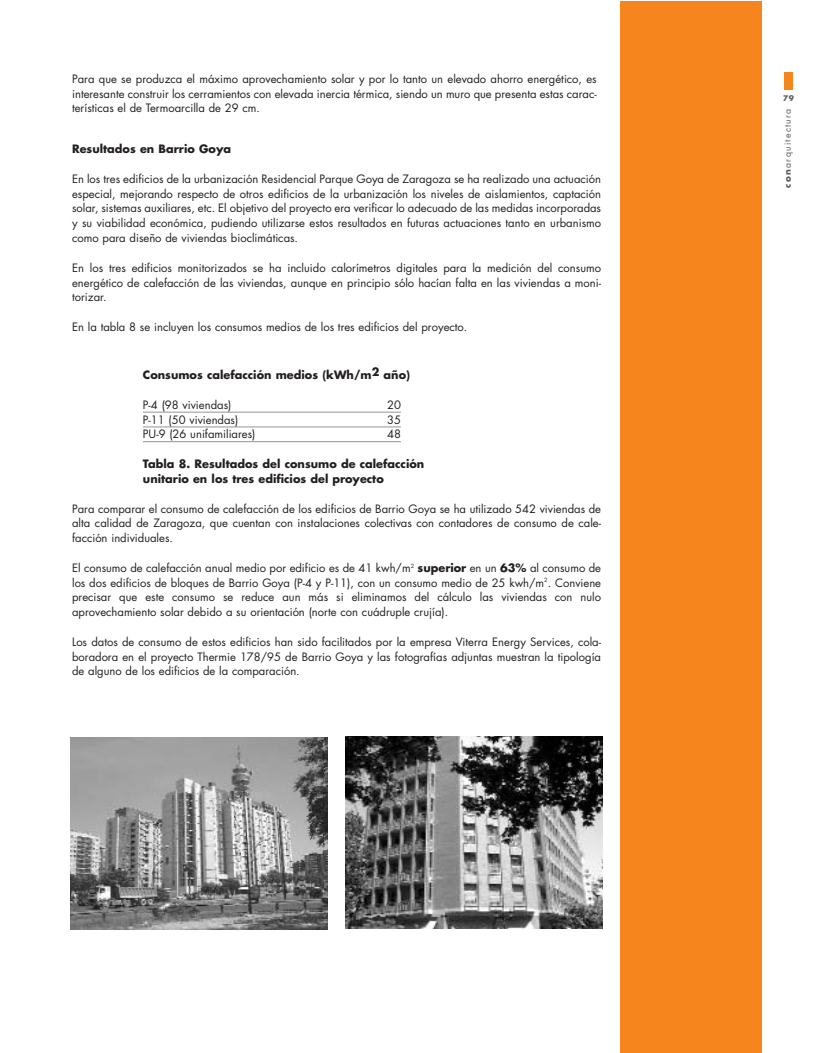
<style>
.page{position:relative;width:815px;height:1053px;background:#fff}
.page>*{position:absolute;margin:0;border:0;box-sizing:border-box;transform-origin:0 0}
.t1{font:11.25px/14.8px "Futura";color:#231f1f;text-align:justify}
.t2{font:700 11.25px/14.8px "Futura";color:#231f1f}
.t3{font:8.75px "Futura";letter-spacing:.15em;color:#57585b}
.t4{font:700 7.5px "Futura";color:#57585b}
.s1{font-weight:700}
</style>
<div class="page">
<hr style="left:143px;top:412px;width:258px;height:1px;background:#939497">
<hr style="left:143px;top:426px;width:258px;height:1px;background:#939497">
<hr style="left:143px;top:441px;width:258px;height:1px;background:#939497">
<div style="left:784px;top:72px;width:9px;height:18px;background:#f6851e"></div>
<div style="left:620px;top:1px;width:142px;height:1051px;background:#f6851e"></div>
<img style="left:345px;top:736px;width:257px;height:192px">
<img style="left:71px;top:737px;width:257px;height:192px">
<p class="t1" style="left:72px;top:72px;width:526px">Para que se produzca el máximo aprovechamiento solar y por lo tanto un elevado ahorro energético, es interesante construir los cerramientos con elevada inercia térmica, siendo un muro que presenta estas carac&shy;terísticas el de Termoarcilla de 29 cm.</p>
<p class="t2" style="left:72px;top:142px;width:160px">Resultados en Barrio Goya</p>
<p class="t1" style="left:72px;top:172px;width:531px">En los tres edificios de la urbanización Residencial Parque Goya de Zaragoza se ha realizado una actuación especial, mejorando respecto de otros edificios de la urbanización los niveles de aislamientos, captación solar, sistemas auxiliares, etc. El objetivo del proyecto era verificar lo adecuado de las medidas incorporadas y su viabilidad económica, pudiendo utilizarse estos resultados en futuras actuaciones tanto en urbanismo como para diseño de viviendas bioclimáticas.</p>
<p class="t1" style="left:72px;top:261px;width:531px">En los tres edificios monitorizados se ha incluido calorímetros digitales para la medición del consumo energético de calefacción de las viviendas, aunque en principio sólo hacían falta en las viviendas a moni&shy;torizar.</p>
<p class="t1" style="left:72px;top:320px;width:397px">En la tabla 8 se incluyen los consumos medios de los tres edificios del proyecto.</p>
<p class="t2" style="left:143px;top:369px;width:269px">Consumos calefacción medios (kWh/m2 año)</p>
<p class="t1" style="left:143px;top:398px;width:90px">P-4 (98 viviendas)</p>
<p class="t1" style="left:387px;top:398px;width:15px">20</p>
<p class="t1" style="left:143px;top:413px;width:97px">P-11 (50 viviendas)</p>
<p class="t1" style="left:387px;top:413px;width:15px">35</p>
<p class="t1" style="left:143px;top:428px;width:114px">PU-9 (26 unifamiliares)</p>
<p class="t1" style="left:387px;top:428px;width:15px">48</p>
<p class="t2" style="left:143px;top:457px;width:283px">Tabla 8. Resultados del consumo de calefacción unitario en los tres edificios del proyecto</p>
<p class="t1" style="left:72px;top:502px;width:531px">Para comparar el consumo de calefacción de los edificios de Barrio Goya se ha utilizado 542 viviendas de alta calidad de Zaragoza, que cuentan con instalaciones colectivas con contadores de consumo de cale&shy;facción individuales.</p>
<p class="t1" style="left:72px;top:561px;width:531px">El consumo de calefacción anual medio por edificio es de 41 kwh/m<sup>2</sup> <span class="s1">superior</span> en un <span class="s1">63%</span> al consumo de los dos edificios de bloques de Barrio Goya (P-4 y P-11), con un consumo medio de 25 kwh/m<sup>2</sup>. Conviene precisar que este consumo se reduce aun más si eliminamos del cálculo las viviendas con nulo aprovechamiento solar debido a su orientación (norte con cuádruple crujía).</p>
<p class="t1" style="left:72px;top:635px;width:531px">Los datos de consumo de estos edificios han sido facilitados por la empresa Viterra Energy Services, cola&shy;boradora en el proyecto Thermie 178/95 de Barrio Goya y las fotografías adjuntas muestran la tipología de alguno de los edificios de la comparación.</p>
<p class="t4" style="left:783px;top:95px;width:12px">79</p>
<p class="t3" style="left:784px;top:188px;width:81px;rotate:-90deg"><span class="s1">con</span>arquitectura</p>
</div>
